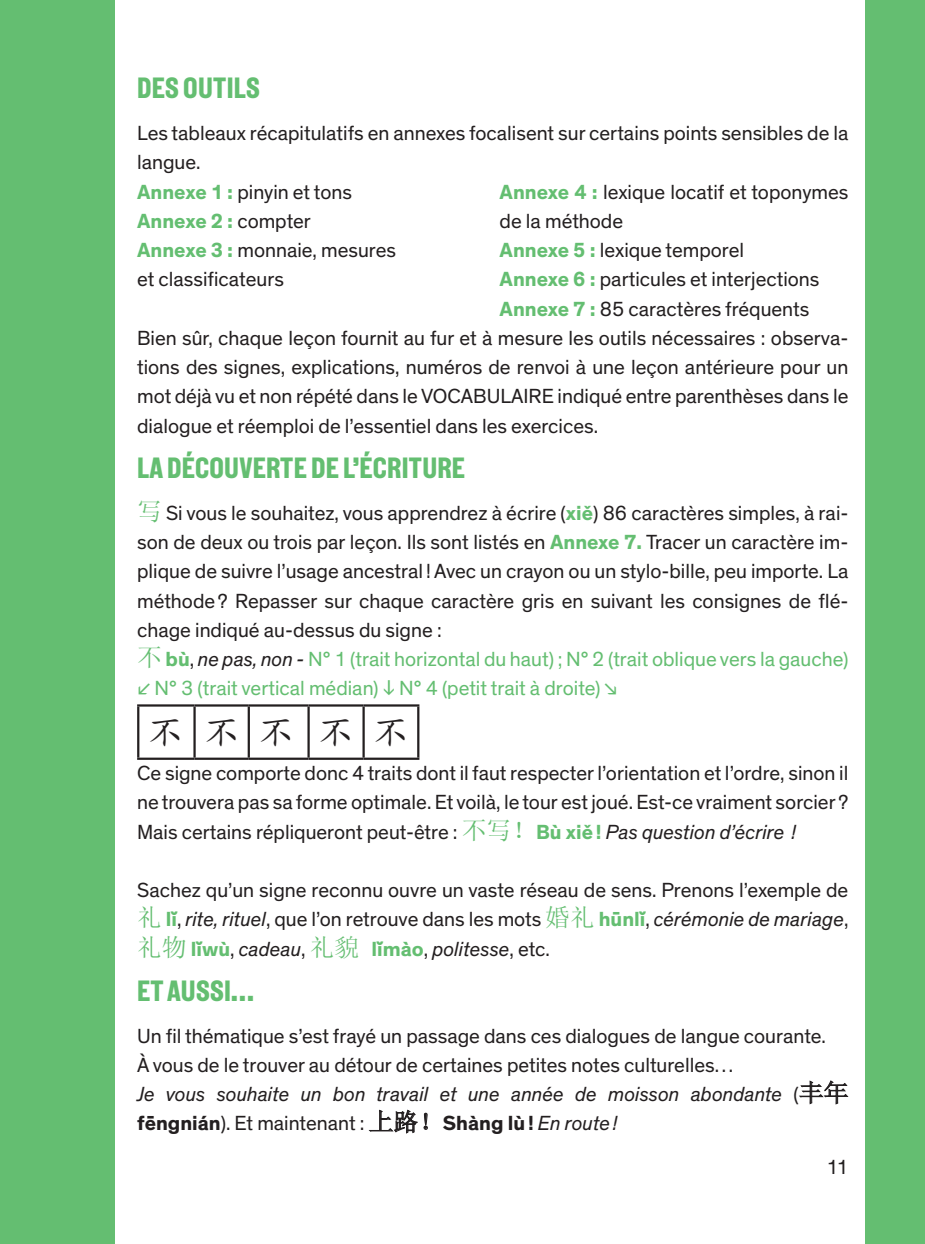
<style>
.page{position:relative;width:925px;height:1244px;background:#fff}
.page>*{position:absolute;margin:0;border:0;box-sizing:border-box;transform-origin:0 0}
.t1{font:36px "Kai Ti";color:#231f20}
.t2{font:29.25px "New Grotesk Square FIVE";letter-spacing:.01em;color:#64be71}
.t3{font:20.7px/29.2px "Theinhardt";color:#231f20}
.s1{font-weight:700;color:#64be71}
.s2{font-family:"Sim Sun";font-size:24.75px;color:#64be71}
.s3{font-style:italic}
.s4{color:#64be71}
.s5{font-family:"Sim Sun";font-size:24.75px}
.s6{font-weight:700}
</style>
<div class="page">
<div style="left:866px;top:0;width:59px;height:1244px;background:#64be71"></div>
<div style="left:0;top:0;width:115px;height:1244px;background:#64be71"></div>
<hr style="left:137px;top:704px;width:58px;height:2px;background:#231f20">
<hr style="left:137px;top:706px;width:2px;height:51px;background:#231f20">
<hr style="left:195px;top:704px;width:54px;height:2px;background:#231f20">
<hr style="left:193px;top:706px;width:3px;height:51px;background:#231f20">
<hr style="left:249px;top:704px;width:60px;height:2px;background:#231f20">
<hr style="left:248px;top:706px;width:2px;height:51px;background:#231f20">
<hr style="left:309px;top:704px;width:55px;height:2px;background:#231f20">
<hr style="left:307px;top:706px;width:3px;height:51px;background:#231f20">
<hr style="left:364px;top:704px;width:55px;height:2px;background:#231f20">
<hr style="left:362px;top:706px;width:3px;height:51px;background:#231f20">
<hr style="left:417px;top:706px;width:2px;height:51px;background:#231f20">
<hr style="left:137px;top:757px;width:58px;height:3px;background:#231f20">
<hr style="left:195px;top:757px;width:54px;height:3px;background:#231f20">
<hr style="left:249px;top:757px;width:60px;height:3px;background:#231f20">
<hr style="left:309px;top:757px;width:55px;height:3px;background:#231f20">
<hr style="left:364px;top:757px;width:55px;height:3px;background:#231f20">
<svg style="left:799px;top:1080px;width:49px;height:24px"></svg>
<svg style="left:369px;top:1109px;width:49px;height:24px"></svg>
<svg style="left:424px;top:1112px;width:4px;height:18px"></svg>
<p class="t2" style="left:137px;top:70px;width:124px">DES OUTILS</p>
<p class="t3" style="left:137px;top:119px;width:713px">Les tableaux récapitulatifs en annexes focalisent sur certains points sensibles de la langue.<br><span class="s1">Annexe 1 :</span> pinyin et tons<br><span class="s1">Annexe 2 :</span> compter<br><span class="s1">Annexe 3 :</span> monnaie, mesures<br>et classificateurs</p>
<p class="t3" style="left:499px;top:178px;width:350px"><span class="s1">Annexe 4 :</span> lexique locatif et toponymes</p>
<p class="t3" style="left:499px;top:207px;width:125px">de la méthode</p>
<p class="t3" style="left:499px;top:236px;width:246px"><span class="s1">Annexe 5 :</span> lexique temporel</p>
<p class="t3" style="left:499px;top:265px;width:321px"><span class="s1">Annexe 6 :</span> particules et interjections</p>
<p class="t3" style="left:499px;top:295px;width:311px"><span class="s1">Annexe 7 :</span> 85 caractères fréquents</p>
<p class="t3" style="left:137px;top:324px;width:713px">Bien sûr, chaque leçon fournit au fur et à mesure les outils nécessaires : observa-</p>
<p class="t3" style="left:137px;top:353px;width:713px">tions des signes, explications, numéros de renvoi à une leçon antérieure pour un</p>
<p class="t3" style="left:137px;top:382px;width:713px">mot déjà vu et non répété dans le VOCABULAIRE indiqué entre parenthèses dans le</p>
<p class="t3" style="left:137px;top:412px;width:462px">dialogue et réemploi de l’essentiel dans les exercices.</p>
<p class="t2" style="left:137px;top:449px;width:329px">LA DÉCOUVERTE DE L’ÉCRITURE</p>
<p class="t3" style="left:137px;top:499px;width:713px"><span class="s2">写</span> Si vous le souhaitez, vous apprendrez à écrire (<span class="s1">xiě</span>) 86 caractères simples, à rai&shy;son de deux ou trois par leçon. Ils sont listés en <span class="s1">Annexe 7.</span> Tracer un caractère im&shy;plique de suivre l’usage ancestral ! Avec un crayon ou un stylo-bille, peu importe. La méthode ? Repasser sur chaque caractère gris en suivant les consignes de flé&shy;chage indiqué au-dessus du signe :<br><span class="s2">不</span> <span class="s1">bù</span>, <span class="s3">ne pas, non -</span> <span class="s4">N° 1 (trait horizontal du haut) ; N° 2 (trait oblique vers la gauche) ↙ N° 3 (trait vertical médian) ↓ N° 4 (petit trait à droite) ↘</span></p>
<p class="t1" style="left:147px;top:713px;width:263px">不不不 不不</p>
<p class="t3" style="left:137px;top:759px;width:713px;text-align:justify">Ce signe comporte donc 4 traits dont il faut respecter l’orientation et l’ordre, sinon il ne trouvera pas sa forme optimale. Et voilà, le tour est joué. Est-ce vraiment sorcier ?<br>Mais certains répliqueront peut-être : <span class="s2">不写！</span><span class="s1">Bù xiě !</span> <span class="s3">Pas question d’écrire !</span></p>
<p class="t3" style="left:137px;top:876px;width:713px;text-align:justify">Sachez qu’un signe reconnu ouvre un vaste réseau de sens. Prenons l’exemple de<span class="s2">礼</span> <span class="s1">lĭ</span>, <span class="s3">rite, rituel</span>, que l’on retrouve dans les mots <span class="s2">婚礼</span> <span class="s1">hūnlĭ</span>, <span class="s3">cérémonie de mariage</span>,<span class="s2">礼物</span> <span class="s1">lĭwù</span>, <span class="s3">cadeau</span>, <span class="s2">礼貌</span> <span class="s1">lĭmào</span>, <span class="s3">politesse</span>, etc.</p>
<p class="t2" style="left:137px;top:972px;width:118px">ET AUSSI…</p>
<p class="t3" style="left:137px;top:1021px;width:713px">Un fil thématique s’est frayé un passage dans ces dialogues de langue courante.<br>À vous de le trouver au détour de certaines petites notes culturelles…<br><span class="s3">Je vous souhaite un bon travail et une année de moisson abondante</span> (<span class="s5">丰年</span><span class="s6">fēngnián</span>). Et maintenant : <span class="s5">上路！</span><span class="s6">Shàng lù !</span> <span class="s3">En route !</span></p>
<p class="t3" style="left:826px;top:1153px;width:24px">11</p>
</div>
